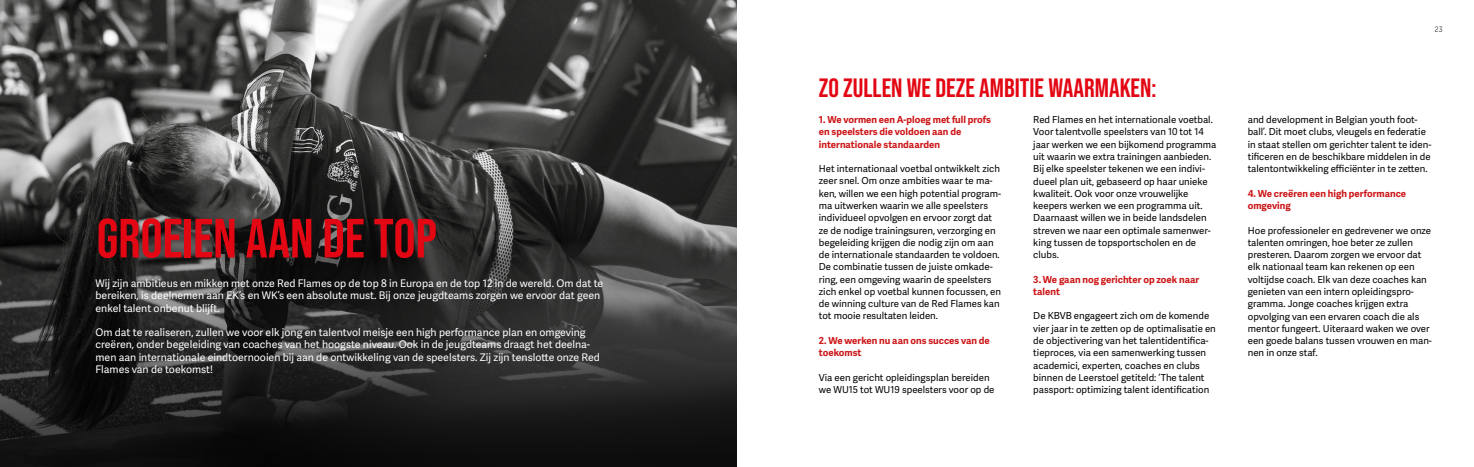
<style>
.page{position:relative;width:1474px;height:467px;background:#fff}
.page>*{position:absolute;margin:0;border:0;box-sizing:border-box;transform-origin:0 0}
.t1{font:55.12px "Bebas Neue";color:#e30613}
.t2{font:26.43px "Bebas Neue";color:#e30613}
.t3{font:10.5px/12.2px "Adelle Sans Devanagari";color:#fff}
.t4{font:9.62px/12.2px "Adelle Sans Devanagari";color:#000}
.t5{font:700 9.62px/12.2px "Adelle Sans Devanagari";color:#cd1719}
.t6{font:7.44px "T Star Pro Regular";color:#000}
</style>
<div class="page">
<img style="left:0;top:0;width:737px;height:88px">
<svg style="left:0;top:88px;width:737px;height:378px;background:#343333"></svg>
<h1 class="t1" style="left:97px;top:207px;width:341px">GROEIEN AAN DE TOP</h1>
<p class="t3" style="left:95px;top:277px;width:509px">Wij zijn ambitieus en mikken met onze Red Flames op de top 8 in Europa en de top 12 in de wereld. Om dat te bereiken, is deelnemen aan EK’s en WK’s een absolute must. Bij onze jeugdteams zorgen we ervoor dat geen enkel talent onbenut blijft.</p>
<p class="t3" style="left:95px;top:326px;width:506px">Om dat te realiseren, zullen we voor elk jong en talentvol meisje een high performance plan en omgeving creëren, onder begeleiding van coaches van het hoogste niveau. Ook in de jeugdteams draagt het deelna&shy;men aan internationale eindtoernooien bij aan de ontwikkeling van de speelsters. Zij zijn tenslotte onze Red Flames van de toekomst!</p>
<h2 class="t2" style="left:819px;top:72px;width:339px">ZO ZULLEN WE DEZE AMBITIE WAARMAKEN:</h2>
<p class="t5" style="left:819px;top:114px;width:174px">1. We vormen een A-ploeg met full profs en speelsters die voldoen aan de internationale standaarden</p>
<p class="t4" style="left:819px;top:163px;width:184px">Het internationaal voetbal ontwikkelt zich zeer snel. Om onze ambities waar te ma&shy;ken, willen we een high potential program&shy;ma uitwerken waarin we alle speelsters individueel opvolgen en ervoor zorgt dat ze de nodige trainingsuren, verzorging en begeleiding krijgen die nodig zijn om aan de internationale standaarden te voldoen.<br>De combinatie tussen de juiste omkade&shy;ring, een omgeving waarin de speelsters zich enkel op voetbal kunnen focussen, en de winning culture van de Red Flames kan tot mooie resultaten leiden.</p>
<p class="t5" style="left:819px;top:334px;width:172px">2. We werken nu aan ons succes van de toekomst</p>
<p class="t4" style="left:819px;top:371px;width:177px">Via een gericht opleidingsplan bereiden we WU15 tot WU19 speelsters voor op de</p>
<p class="t4" style="left:1033px;top:114px;width:185px">Red Flames en het internationale voetbal.<br>Voor talentvolle speelsters van 10 tot 14 jaar werken we een bijkomend programma uit waarin we extra trainingen aanbieden.<br>Bij elke speelster tekenen we een indivi&shy;dueel plan uit, gebaseerd op haar unieke kwaliteit. Ook voor onze vrouwelijke keepers werken we een programma uit.<br>Daarnaast willen we in beide landsdelen streven we naar een optimale samenwer&shy;king tussen de topsportscholen en de clubs.</p>
<p class="t5" style="left:1033px;top:273px;width:167px">3. We gaan nog gerichter op zoek naar talent</p>
<p class="t4" style="left:1033px;top:310px;width:184px">De KBVB engageert zich om de komende vier jaar in te zetten op de optimalisatie en de objectivering van het talentidentifica&shy;tieproces, via een samenwerking tussen academici, experten, coaches en clubs binnen de Leerstoel getiteld: ‘The talent passport: optimizing talent identification</p>
<p class="t6" style="left:1434px;top:24px;width:9px">23</p>
<p class="t4" style="left:1247px;top:114px;width:185px">and development in Belgian youth foot&shy;ball’. Dit moet clubs, vleugels en federatie in staat stellen om gerichter talent te iden&shy;tificeren en de beschikbare middelen in de talentontwikkeling efficiënter in te zetten.</p>
<p class="t5" style="left:1247px;top:187px;width:160px">4. We creëren een high performance omgeving</p>
<p class="t4" style="left:1247px;top:224px;width:186px">Hoe professioneler en gedrevener we onze talenten omringen, hoe beter ze zullen presteren. Daarom zorgen we ervoor dat elk nationaal team kan rekenen op een voltijdse coach. Elk van deze coaches kan genieten van een intern opleidingspro&shy;gramma. Jonge coaches krijgen extra opvolging van een ervaren coach die als mentor fungeert. Uiteraard waken we over een goede balans tussen vrouwen en man&shy;nen in onze staf.</p>
</div>
